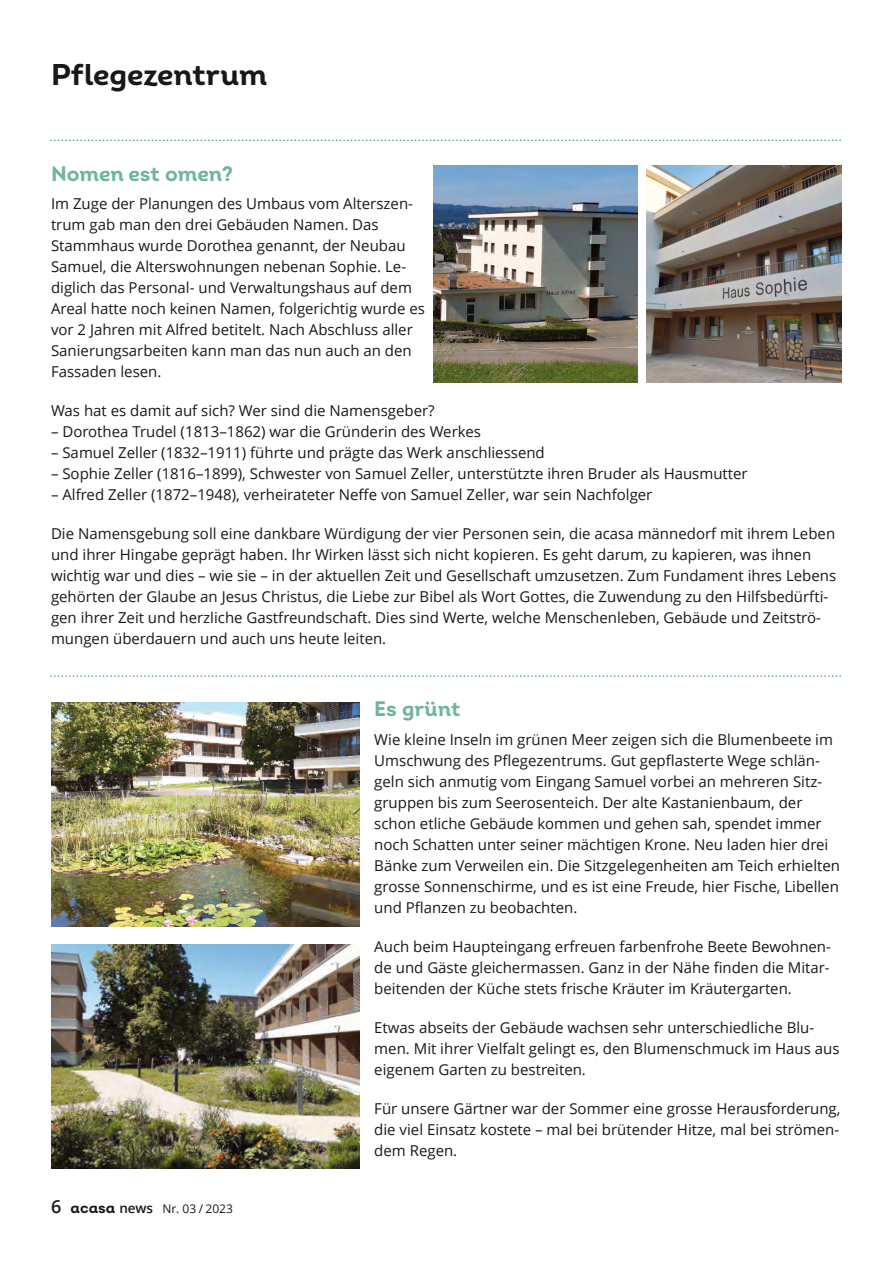
<style>
.page{position:relative;width:893px;height:1263px;background:#fff}
.page>*{position:absolute;margin:0;border:0;box-sizing:border-box;transform-origin:0 0}
.t1{font:30px "Intro Bold Alt";color:#1a171b}
.t2{font:21px "Intro Bold Alt";color:#6eb59a}
.t3{font:15px/21px "Open Sans";color:#1a171b}
.t4{font:12px "Open Sans";color:#1a171b}
.s1{font-weight:600;font-size:18px}
.s2{font-family:"Intro Bold Alt";font-size:15px}
.s3{font-weight:600;font-size:13.5px}
</style>
<div class="page">
<svg style="left:51px;top:140px;width:790px;height:1px"></svg>
<svg style="left:51px;top:675px;width:790px;height:2px"></svg>
<img style="left:434px;top:166px;width:204px;height:217px">
<img style="left:646px;top:166px;width:196px;height:217px">
<img style="left:51px;top:702px;width:308px;height:225px">
<img style="left:51px;top:944px;width:308px;height:225px">
<h1 class="t1" style="left:51px;top:57px;width:218px">Pflegezentrum</h1>
<h2 class="t2" style="left:51px;top:161px;width:184px">Nomen est omen?</h2>
<p class="t3" style="left:51px;top:195px;width:375px">Im Zuge der Planungen des Umbaus vom Alterszen&shy;trum gab man den drei Gebäuden Namen. Das Stammhaus wurde Dorothea genannt, der Neubau Samuel, die Alterswohnungen nebenan Sophie. Le&shy;diglich das Personal- und Verwaltungshaus auf dem Areal hatte noch keinen Namen, folgerichtig wurde es vor 2 Jahren mit Alfred betitelt. Nach Abschluss aller Sanierungsarbeiten kann man das nun auch an den Fassaden lesen.</p>
<p class="t3" style="left:51px;top:402px;width:385px">Was hat es damit auf sich? Wer sind die Namensgeber?</p>
<p class="t3" style="left:51px;top:423px;width:431px">– Dorothea Trudel (1813–1862) war die Gründerin des Werkes</p>
<p class="t3" style="left:51px;top:444px;width:495px">– Samuel Zeller (1832–1911) führte und prägte das Werk anschliessend</p>
<p class="t3" style="left:51px;top:465px;width:698px">– Sophie Zeller (1816–1899), Schwester von Samuel Zeller, unterstützte ihren Bruder als Hausmutter</p>
<p class="t3" style="left:51px;top:486px;width:603px">– Alfred Zeller (1872–1948), verheirateter Neffe von Samuel Zeller, war sein Nachfolger</p>
<p class="t3" style="left:51px;top:525px;width:787px">Die Namensgebung soll eine dankbare Würdigung der vier Personen sein, die acasa männedorf mit ihrem Leben und ihrer Hingabe geprägt haben. Ihr Wirken lässt sich nicht kopieren. Es geht darum, zu kapieren, was ihnen wichtig war und dies – wie sie – in der aktuellen Zeit und Gesellschaft umzusetzen. Zum Fundament ihres Lebens gehörten der Glaube an Jesus Christus, die Liebe zur Bibel als Wort Gottes, die Zuwendung zu den Hilfsbedürfti&shy;gen ihrer Zeit und herzliche Gastfreundschaft. Dies sind Werte, welche Menschenleben, Gebäude und Zeitströ&shy;mungen überdauern und auch uns heute leiten.</p>
<p class="t4" style="left:51px;top:1204px;width:183px"><span class="s1">6</span> <span class="s2">acasa</span> <span class="s3">news</span> Nr. 03 / 2023</p>
<h2 class="t2" style="left:374px;top:697px;width:88px">Es grünt</h2>
<p class="t3" style="left:374px;top:730px;width:467px">Wie kleine Inseln im grünen Meer zeigen sich die Blumenbeete im Umschwung des Pflegezentrums. Gut gepflasterte Wege schlän&shy;geln sich anmutig vom Eingang Samuel vorbei an mehreren Sitz&shy;gruppen bis zum Seerosenteich. Der alte Kastanienbaum, der schon etliche Gebäude kommen und gehen sah, spendet immer noch Schatten unter seiner mächtigen Krone. Neu laden hier drei Bänke zum Verweilen ein. Die Sitzgelegenheiten am Teich erhielten grosse Sonnenschirme, und es ist eine Freude, hier Fische, Libellen und Pflanzen zu beobachten.</p>
<p class="t3" style="left:374px;top:937px;width:458px;text-align:justify">Auch beim Haupteingang erfreuen farbenfrohe Beete Bewohnen&shy;de und Gäste gleichermassen. Ganz in der Nähe finden die Mitar&shy;beitenden der Küche stets frische Kräuter im Kräutergarten.</p>
<p class="t3" style="left:374px;top:1018px;width:467px">Etwas abseits der Gebäude wachsen sehr unterschiedliche Blu&shy;men. Mit ihrer Vielfalt gelingt es, den Blumenschmuck im Haus aus eigenem Garten zu bestreiten.</p>
<p class="t3" style="left:374px;top:1099px;width:468px;text-align:justify">Für unsere Gärtner war der Sommer eine grosse Herausforderung, die viel Einsatz kostete – mal bei brütender Hitze, mal bei strömen&shy;dem Regen.</p>
</div>
